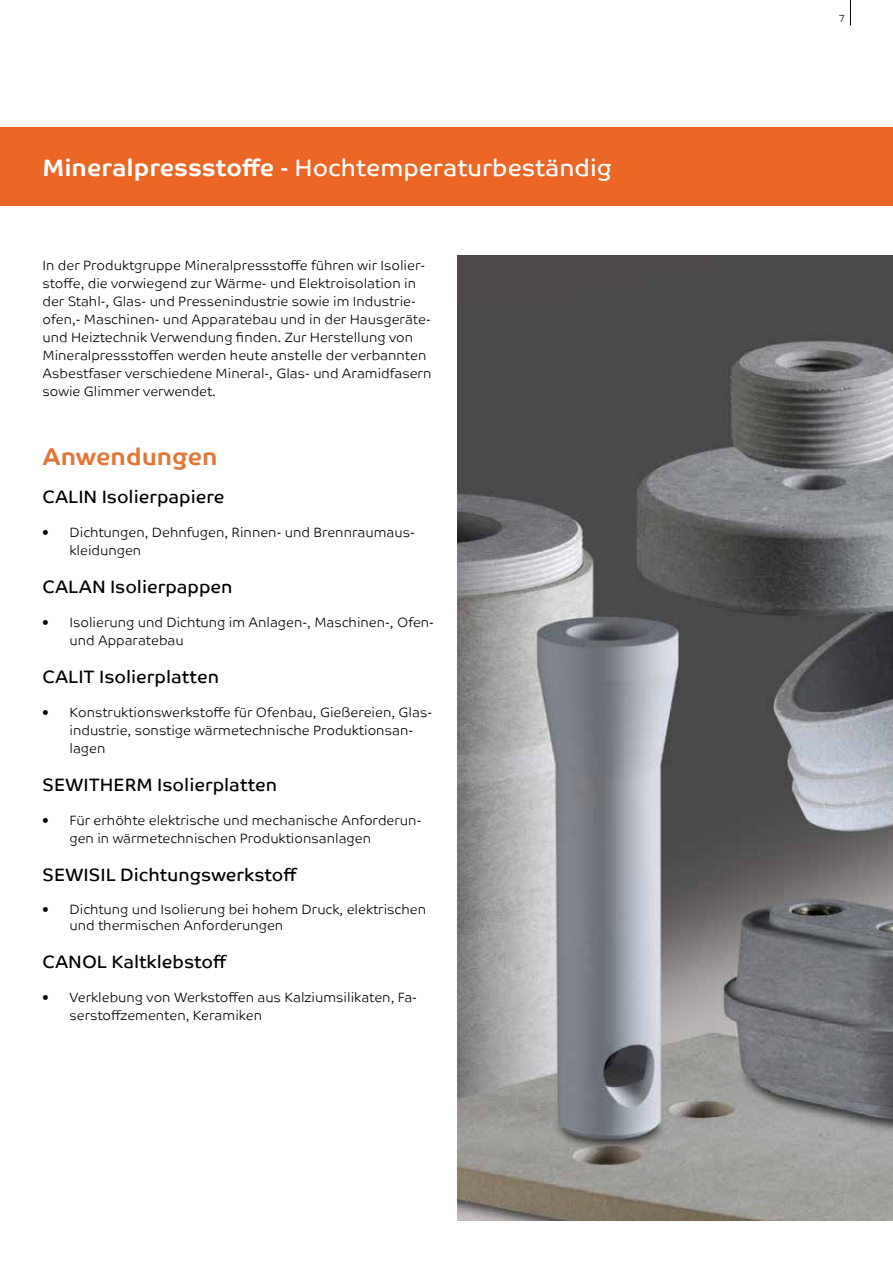
<style>
.page{position:relative;width:893px;height:1263px;background:#fff}
.page>*{position:absolute;margin:0;border:0;box-sizing:border-box;transform-origin:0 0}
.t1{font:24px "Co Text";color:#fff}
.t2{font:700 24px "Co Text";color:#e17737}
.t3{font:18px "Co Text";color:#000}
.t4{font:300 13.5px/18px "Co Text";color:#000}
.t5{font:300 10.5px "Co Text";color:#000}
.s1{font-weight:700}
</style>
<div class="page">
<svg style="left:850px;top:0;width:1px;height:26px"></svg>
<div style="left:0;top:128px;width:893px;height:78px;background:#ec6725"></div>
<img style="left:457px;top:255px;width:436px;height:965px">
<h1 class="t1" style="left:43px;top:154px;width:571px"><span class="s1">Mineralpressstoffe</span> - Hochtemperaturbeständig</h1>
<p class="t4" style="left:43px;top:256px;width:390px">In der Produktgruppe Mineralpressstoffe fü hren wir Isolier&shy;stoffe, die vorwiegend zur Wärme- und Elektroisolation in der Stahl-, Glas- und Pressenindustrie sowie im Industrie&shy;ofen,- Maschinen- und Apparatebau und in der Hausgeräte&shy;und Heiztechnik Verwendung fi nden. Zur Herstellung von Mineralpressstoffen werden heute anstelle der verbannten Asbestfaser verschiedene Mineral-, Glas- und Aramidfasern sowie Glimmer verwendet.</p>
<h1 class="t2" style="left:43px;top:443px;width:177px">Anwendungen</h1>
<h2 class="t3" style="left:43px;top:486px;width:184px">CALIN Isolierpapiere</h2>
<p class="t4" style="left:70px;top:524px;width:347px;text-indent:-27px">• Dichtungen, Dehnfugen, Rinnen- und Brennraumaus&shy;kleidungen</p>
<h2 class="t3" style="left:43px;top:576px;width:192px">CALAN Isolierpappen</h2>
<p class="t4" style="left:70px;top:614px;width:366px;text-indent:-27px">• Isolierung und Dichtung im Anlagen-, Maschinen-, Ofen&shy;und Apparatebau</p>
<h2 class="t3" style="left:43px;top:666px;width:178px">CALIT Isolierplatten</h2>
<p class="t4" style="left:70px;top:704px;width:364px;text-indent:-27px">• Konstruktionswerkstoffe für Ofenbau, Gießereien, Glas&shy;industrie, sonstige wärmetechnische Produktionsan&shy;lagen</p>
<h2 class="t3" style="left:43px;top:774px;width:236px">SEWITHERM Isolierplatten</h2>
<p class="t4" style="left:70px;top:812px;width:353px;text-indent:-27px">• Für erhöhte elektrische und mechanische Anforderun&shy;gen in wärmetechnischen Produktionsanlagen</p>
<h2 class="t3" style="left:43px;top:864px;width:257px">SEWISIL Dichtungswerkstoff</h2>
<p class="t4" style="left:70px;top:901px;width:358px;line-height:16.2px;text-indent:-27px">• Dichtung und Isolierung bei hohem Druck, elektrischen und thermischen Anforderungen</p>
<h2 class="t3" style="left:43px;top:951px;width:186px">CANOL Kaltklebstoff</h2>
<p class="t4" style="left:70px;top:988px;width:349px;text-indent:-27px">• Verklebung von Werkstoffen aus Kalziumsilikaten, Fa&shy;serstoffzementen, Keramiken</p>
<p class="t5" style="left:838px;top:12px;width:8px">7</p>
</div>
